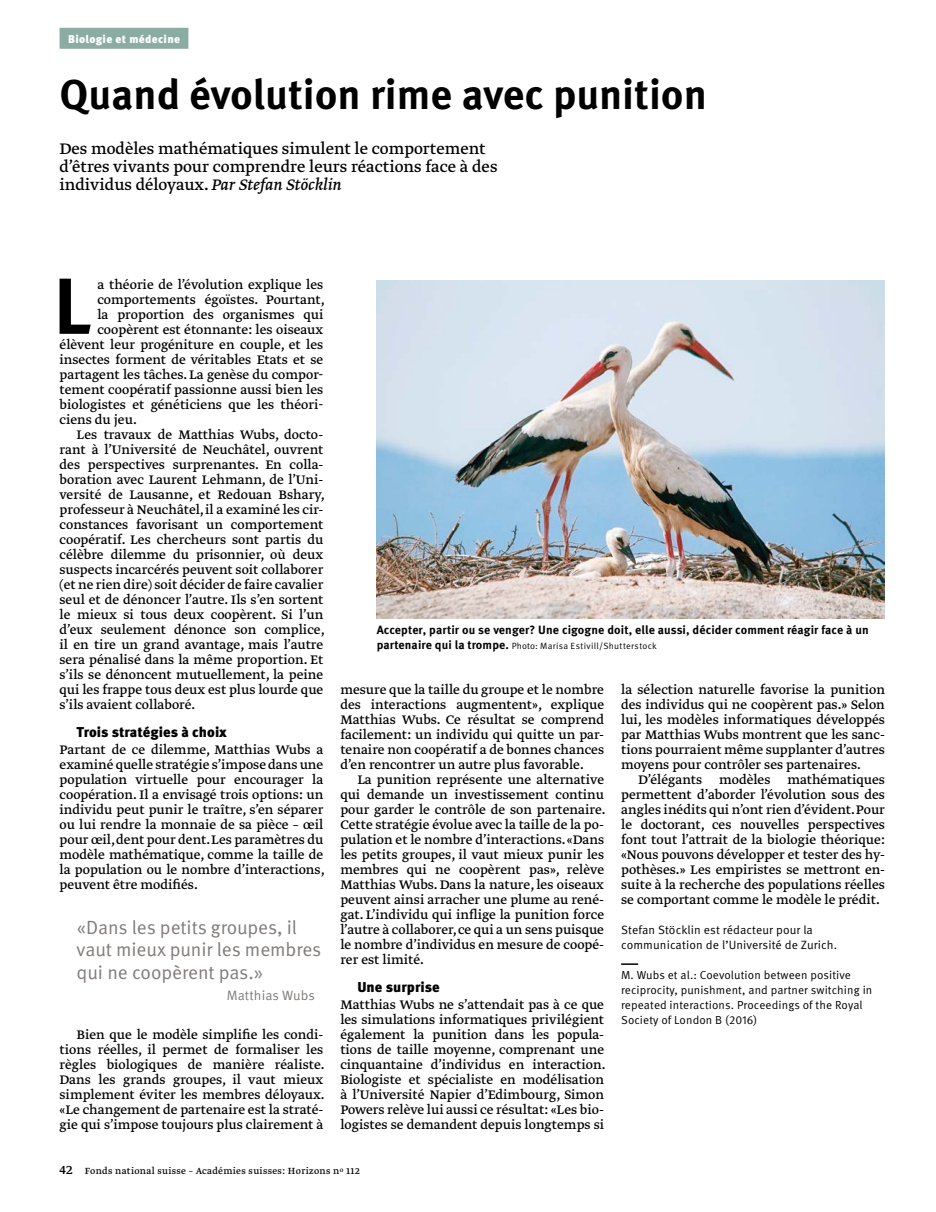
<style>
.page{position:relative;width:936px;height:1212px;background:#fff}
.page>*{position:absolute;margin:0;border:0;box-sizing:border-box;transform-origin:0 0}
._21_lauftxt-Initial{font:700 79.35px "Meta OT";color:#000}
._01_titel_bold-28_FR{font:700 42px "Meta OT";color:#000}
._12_quote-13_FR{font:19.2px/22.5px "Meta OT Norm";letter-spacing:-.005em;color:#7f7c7a}
.t1{font:18px/18px "Greta Text Std";color:#000}
._20_lauftxt_9_75_FR{font:14.7px/15px "Greta Text Std";color:#000;text-align:justify}
._22_lauftext_9_75_oh{font:14.7px/15px "Greta Text Std";color:#000;text-align:justify}
._21_lauftxt-Initial-2{font:14.7px "Greta Text Std";color:#000}
._20_lauftxt_9_75_FR-2{font:900 14.25px "Meta OT";color:#000}
._13_quote-name_10_FR{font:13.5px "Meta OT Norm";letter-spacing:.005em;color:#7f7c7a}
._50_bildlegende_8_FR{font:700 12px "Meta OT";letter-spacing:.01em;color:#000}
._45_angaben_autor_FR{font:12px/15px "Meta OT Norm";letter-spacing:.01em;color:#000}
._46_kasten-7_75_lite{font:11.7px/15px "Meta OT Norm";letter-spacing:.01em;color:#000}
.t2{font:900 11.25px "Meta OT";letter-spacing:.03em;color:#fff}
.t3{font:10.5px "Greta Text Std";letter-spacing:.03em;color:#000}
._50_bildlegende_8_FR-2{font:9px "Meta OT Norm";letter-spacing:.035em;color:#000}
.s1{font-style:italic}
.s2{font-family:"Meta OT";font-weight:700;font-size:12px}
.s3{font-size:14.7px}
</style>
<div class="page">
<svg style="left:621px;top:963px;width:17px;height:2px"></svg>
<img style="left:376px;top:280px;width:508px;height:339px">
<div style="left:60px;top:28px;width:128px;height:21px;background:#8baca3"></div>
<p class="t2" style="left:68px;top:32px;width:114px">Biologie et médecine</p>
<h1 class="_01_titel_bold-28_FR" style="left:60px;top:68px;width:649px">Quand évolution rime avec punition</h1>
<h2 class="t1" style="left:60px;top:140px;width:439px">Des modèles mathématiques simulent le comportement d’êtres vivants pour comprendre leurs réactions face à des individus déloyaux. <span class="s1">Par Stefan Stöcklin</span></h2>
<p class="_21_lauftxt-Initial" style="left:54px;top:256px;width:39px">L</p>
<p class="_21_lauftxt-Initial-2" style="left:97px;top:276px;width:227px">a théorie de l’évolution explique les</p>
<p class="_21_lauftxt-Initial-2" style="left:97px;top:291px;width:229px">comportements égoïstes. Pourtant,</p>
<p class="_21_lauftxt-Initial-2" style="left:97px;top:306px;width:227px">la proportion des organismes qui</p>
<p class="_21_lauftxt-Initial-2" style="left:97px;top:321px;width:227px">coopèrent est étonnante: les oiseaux</p>
<p class="_21_lauftxt-Initial-2" style="left:60px;top:336px;width:265px">élèvent leur progéniture en couple, et les</p>
<p class="_21_lauftxt-Initial-2" style="left:60px;top:351px;width:265px">insectes forment de véritables Etats et se</p>
<p class="_21_lauftxt-Initial-2" style="left:60px;top:366px;width:265px">partagent les tâches. La genèse du compor-</p>
<p class="_21_lauftxt-Initial-2" style="left:60px;top:381px;width:265px">tement coopératif passionne aussi bien les</p>
<p class="_21_lauftxt-Initial-2" style="left:60px;top:396px;width:265px">biologistes et généticiens que les théori-</p>
<p class="_21_lauftxt-Initial-2" style="left:60px;top:411px;width:79px">ciens du jeu.</p>
<p class="_20_lauftxt_9_75_FR" style="left:60px;top:428px;width:267px;text-indent:17px">Les travaux de Matthias Wubs, docto&shy;rant à l’Université de Neuchâtel, ouvrent des perspectives surprenantes. En colla&shy;boration avec Laurent Lehmann, de l’Uni&shy;versité de Lausanne, et Redouan Bshary, professeur à Neuchâtel, il a examiné les cir&shy;constances favorisant un comportement coopératif. Les chercheurs sont partis du célèbre dilemme du prisonnier, où deux suspects incarcérés peuvent soit collaborer (et ne rien dire) soit décider de faire cavalier seul et de dénoncer l’autre. Ils s’en sortent le mieux si tous deux coopèrent. Si l’un d’eux seulement dénonce son complice, il en tire un grand avantage, mais l’autre sera pénalisé dans la même proportion. Et s’ils se dénoncent mutuellement, la peine qui les frappe tous deux est plus lourde que s’ils avaient collaboré.</p>
<h3 class="_20_lauftxt_9_75_FR-2" style="left:77px;top:724px;width:152px">Trois stratégies à choix</h3>
<p class="_22_lauftext_9_75_oh" style="left:60px;top:743px;width:267px">Partant de ce dilemme, Matthias Wubs a examiné quelle stratégie s’impose dans une population virtuelle pour encourager la coopération. Il a envisagé trois options: un individu peut punir le traître, s’en séparer ou lui rendre la monnaie de sa pièce – œil pour œil, dent pour dent. Les paramètres du modèle mathématique, comme la taille de la population ou le nombre d’interactions, peuvent être modifiés.</p>
<p class="_12_quote-13_FR" style="left:77px;top:916px;width:246px">«Dans les petits groupes, il vaut mieux punir les membres qui ne coopèrent pas.»</p>
<p class="_13_quote-name_10_FR" style="left:227px;top:987px;width:90px">Matthias Wubs</p>
<p class="_20_lauftxt_9_75_FR" style="left:60px;top:1028px;width:267px;text-indent:17px">Bien que le modèle simplifie les condi&shy;tions réelles, il permet de formaliser les règles biologiques de manière réaliste.<br>Dans les grands groupes, il vaut mieux simplement éviter les membres déloyaux. «Le changement de partenaire est la straté&shy;gie qui s’impose toujours plus clairement à</p>
<p class="_50_bildlegende_8_FR" style="left:376px;top:622px;width:493px">Accepter, partir ou se venger? Une cigogne doit, elle aussi, décider comment réagir face à un</p>
<p class="_50_bildlegende_8_FR-2" style="left:376px;top:640px;width:282px"><span class="s2">partenaire qui la trompe.</span> Photo: Marisa Estivill/Shutterstock</p>
<p class="_20_lauftxt_9_75_FR" style="left:340px;top:683px;width:265px">mesure que la taille du groupe et le nombre des interactions augmentent», explique Matthias Wubs. Ce résultat se comprend facilement: un individu qui quitte un par&shy;tenaire non coopératif a de bonnes chances d’en rencontrer un autre plus favorable.</p>
<p class="_20_lauftxt_9_75_FR" style="left:340px;top:773px;width:267px;text-indent:17px">La punition représente une alternative qui demande un investissement continu pour garder le contrôle de son partenaire.<br>Cette stratégie évolue avec la taille de la po&shy;pulation et le nombre d’interactions. «Dans les petits groupes, il vaut mieux punir les membres qui ne coopèrent pas», relève Matthias Wubs. Dans la nature, les oiseaux peuvent ainsi arracher une plume au rené&shy;gat. L’individu qui inflige la punition force l’autre à collaborer, ce qui a un sens puisque le nombre d’individus en mesure de coopé&shy;rer est limité.</p>
<p class="_20_lauftxt_9_75_FR-2" style="left:357px;top:979px;width:84px">Une surprise</p>
<p class="_22_lauftext_9_75_oh" style="left:340px;top:998px;width:267px">Matthias Wubs ne s’attendait pas à ce que les simulations informatiques privilégient également la punition dans les popula&shy;tions de taille moyenne, comprenant une cinquantaine d’individus en interaction.<br>Biologiste et spécialiste en modélisation à l’Université Napier d’Edimbourg, Simon Powers relève lui aussi ce résultat: «Les bio&shy;logistes se demandent depuis longtemps si</p>
<p class="_22_lauftext_9_75_oh" style="left:621px;top:683px;width:265px">la sélection naturelle favorise la punition des individus qui ne coopèrent pas.» Selon lui, les modèles informatiques développés par Matthias Wubs montrent que les sanc&shy;tions pourraient même supplanter d’autres moyens pour contrôler ses partenaires.</p>
<p class="_20_lauftxt_9_75_FR" style="left:621px;top:773px;width:265px;text-indent:17px">D’élégants modèles mathématiques permettent d’aborder l’évolution sous des angles inédits qui n’ont rien d’évident. Pour le doctorant, ces nouvelles perspectives font tout l’attrait de la biologie théorique: «Nous pouvons développer et tester des hy&shy;pothèses.» Les empiristes se mettront en&shy;suite à la recherche des populations réelles se comportant comme le modèle le prédit.</p>
<p class="_45_angaben_autor_FR" style="left:621px;top:922px;width:218px">Stefan Stöcklin est rédacteur pour la communication de l’Université de Zurich.</p>
<p class="_46_kasten-7_75_lite" style="left:621px;top:967px;width:253px">M. Wubs et al.: Coevolution between positive reciprocity, punishment, and partner switching in repeated interactions. Proceedings of the Royal Society of London B (2016)</p>
<p class="t3" style="left:60px;top:1165px;width:302px"><span class="s3">42</span> Fonds national suisse – Académies suisses: Horizons n<sup>o</sup> 112</p>
</div>
